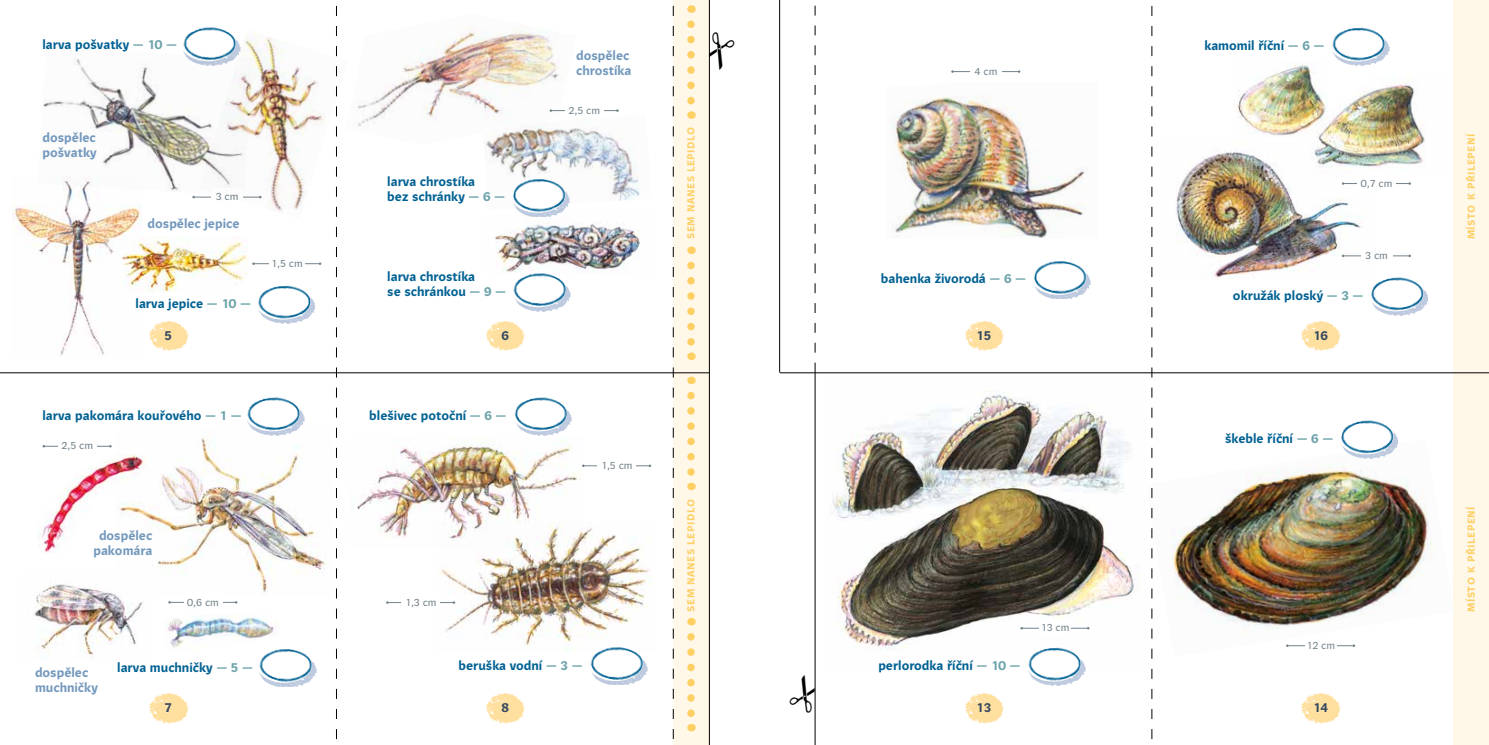
<style>
.page{position:relative;width:1489px;height:745px;background:#fff}
.page>*{position:absolute;margin:0;border:0;box-sizing:border-box;transform-origin:0 0}
.t1{font:700 12.5px/15px "Beletrio";color:#006193}
.t2{font:700 12.5px/15px "Beletrio";color:#7398bd}
.t3{font:700 12.5px "Beletrio";color:#35495e}
.t4{font:700 10px "Beletrio";letter-spacing:.06em;color:#fecf63}
.t5{font:10px "Beletrio";color:#73828a}
.t6{font:10px "Beletrio";color:#75838b}
.t7{font:10px "Beletrio";color:#76858d}
.s1{color:#6ba2a9}
</style>
<div class="page">
<div style="left:1452px;top:0;width:36px;height:744px;background:#fff7e8"></div>
<div style="left:673px;top:0;width:36px;height:744px;background:#fff7e8"></div>
<svg style="left:687px;top:24px;width:7px;height:95px"></svg>
<svg style="left:687px;top:265px;width:7px;height:95px"></svg>
<svg style="left:687px;top:636px;width:7px;height:95px"></svg>
<svg style="left:687px;top:395px;width:7px;height:95px"></svg>
<img style="left:1152px;top:438px;width:301px;height:218px">
<img style="left:183px;top:27px;width:40px;height:19px">
<img style="left:485px;top:128px;width:155px;height:75px">
<img style="left:357px;top:27px;width:219px;height:118px">
<img style="left:1301px;top:693px;width:40px;height:31px">
<img style="left:965px;top:693px;width:39px;height:31px">
<img style="left:1301px;top:321px;width:40px;height:30px">
<img style="left:965px;top:321px;width:39px;height:30px">
<img style="left:486px;top:693px;width:39px;height:31px">
<img style="left:149px;top:693px;width:40px;height:31px">
<img style="left:486px;top:321px;width:39px;height:30px">
<img style="left:149px;top:321px;width:40px;height:30px">
<img style="left:12px;top:196px;width:129px;height:160px">
<img style="left:43px;top:46px;width:156px;height:150px">
<hr style="left:0;top:372px;width:709px;height:1px;background:#000">
<svg style="left:336px;top:5px;width:1px;height:735px"></svg>
<svg style="left:673px;top:5px;width:1px;height:735px"></svg>
<hr style="left:709px;top:0;width:1px;height:744px;background:#000">
<hr style="left:779px;top:0;width:1px;height:372px;background:#000">
<svg style="left:814px;top:5px;width:1px;height:367px"></svg>
<svg style="left:1151px;top:6px;width:1px;height:734px"></svg>
<hr style="left:780px;top:372px;width:708px;height:1px;background:#000">
<img style="left:441px;top:527px;width:210px;height:124px">
<img style="left:351px;top:437px;width:231px;height:110px">
<hr style="left:387px;top:602px;width:67px;height:1px;background:#73828a">
<div style="left:401px;top:593px;width:39px;height:16px;background:#fff"></div>
<hr style="left:583px;top:465px;width:67px;height:1px;background:#73828a">
<div style="left:597px;top:456px;width:39px;height:17px;background:#fff"></div>
<img style="left:1176px;top:150px;width:187px;height:128px">
<img style="left:892px;top:97px;width:193px;height:141px">
<img style="left:1310px;top:76px;width:115px;height:98px">
<img style="left:1237px;top:64px;width:90px;height:73px">
<hr style="left:1342px;top:255px;width:67px;height:1px;background:#73828a">
<div style="left:1360px;top:247px;width:32px;height:16px;background:#fff"></div>
<hr style="left:952px;top:71px;width:67px;height:1px;background:#73828a">
<div style="left:970px;top:62px;width:31px;height:17px;background:#fff"></div>
<hr style="left:1342px;top:183px;width:67px;height:1px;background:#73828a">
<div style="left:1356px;top:174px;width:39px;height:17px;background:#fff"></div>
<img style="left:831px;top:391px;width:309px;height:260px">
<hr style="left:1021px;top:627px;width:67px;height:1px;background:#73828a">
<div style="left:1039px;top:618px;width:32px;height:17px;background:#fff"></div>
<hr style="left:1287px;top:645px;width:66px;height:1px;background:#73828a">
<div style="left:1304px;top:636px;width:32px;height:17px;background:#fff"></div>
<img style="left:147px;top:435px;width:179px;height:157px">
<hr style="left:44px;top:445px;width:66px;height:1px;background:#73828a">
<div style="left:58px;top:437px;width:39px;height:16px;background:#fff"></div>
<img style="left:34px;top:573px;width:118px;height:85px">
<hr style="left:194px;top:197px;width:66px;height:1px;background:#73828a">
<img style="left:495px;top:216px;width:145px;height:56px">
<img style="left:267px;top:298px;width:48px;height:25px">
<img style="left:258px;top:285px;width:53px;height:34px">
<img style="left:523px;top:286px;width:47px;height:25px">
<img style="left:513px;top:273px;width:53px;height:34px">
<img style="left:522px;top:180px;width:47px;height:36px">
<img style="left:510px;top:178px;width:55px;height:35px">
<img style="left:256px;top:410px;width:48px;height:25px">
<img style="left:247px;top:397px;width:53px;height:34px">
<img style="left:266px;top:661px;width:50px;height:25px">
<img style="left:259px;top:649px;width:53px;height:33px">
<img style="left:524px;top:410px;width:47px;height:25px">
<img style="left:514px;top:397px;width:53px;height:34px">
<img style="left:598px;top:648px;width:49px;height:36px">
<img style="left:588px;top:645px;width:55px;height:35px">
<img style="left:1043px;top:273px;width:47px;height:25px">
<img style="left:1034px;top:261px;width:52px;height:34px">
<img style="left:1037px;top:648px;width:48px;height:37px">
<img style="left:1025px;top:646px;width:55px;height:35px">
<img style="left:1339px;top:432px;width:58px;height:26px">
<img style="left:1338px;top:420px;width:55px;height:34px">
<img style="left:1380px;top:289px;width:47px;height:26px">
<img style="left:1371px;top:277px;width:52px;height:34px">
<img style="left:1343px;top:39px;width:45px;height:26px">
<img style="left:1332px;top:27px;width:52px;height:35px">
<hr style="left:814px;top:372px;width:1px;height:372px;background:#000">
<img style="left:38px;top:454px;width:109px;height:99px">
<img style="left:199px;top:30px;width:138px;height:189px">
<hr style="left:551px;top:110px;width:66px;height:1px;background:#73828a">
<div style="left:565px;top:101px;width:38px;height:17px;background:#fff"></div>
<img style="left:165px;top:615px;width:112px;height:35px">
<hr style="left:169px;top:601px;width:67px;height:1px;background:#73828a">
<div style="left:183px;top:593px;width:39px;height:16px;background:#fff"></div>
<img style="left:123px;top:236px;width:125px;height:56px">
<hr style="left:253px;top:263px;width:67px;height:1px;background:#73828a">
<div style="left:269px;top:254px;width:36px;height:17px;background:#fff"></div>
<svg style="left:709px;top:32px;width:1px;height:38px"></svg>
<p class="t1" style="left:43px;top:38px;width:136px">larva pošvatky <span class="s1">— 10 —</span></p>
<p class="t2" style="left:43px;top:130px;width:56px">dospělec pošvatky</p>
<p class="t5" style="left:216px;top:191px;width:24px">3 cm</p>
<p class="t2" style="left:147px;top:216px;width:93px">dospělec jepice</p>
<p class="t1" style="left:136px;top:296px;width:117px">larva jepice <span class="s1">— 10 —</span></p>
<p class="t5" style="left:271px;top:257px;width:33px">1,5 cm</p>
<p class="t1" style="left:387px;top:174px;width:119px">larva chrostíka<br>bez schránky <span class="s1">— 6 —</span></p>
<p class="t1" style="left:387px;top:269px;width:120px">larva chrostíka<br>se schránkou <span class="s1">— 9 —</span></p>
<p class="t3" style="left:165px;top:327px;width:9px">5</p>
<p class="t3" style="left:501px;top:327px;width:9px">6</p>
<p class="t1" style="left:43px;top:407px;width:201px">larva pakomára kouřového <span class="s1">— 1 —</span></p>
<p class="t5" style="left:61px;top:439px;width:33px">2,5 cm</p>
<p class="t2" style="left:93px;top:528px;width:60px;text-align:center">dospělec pakomára</p>
<p class="t5" style="left:187px;top:595px;width:33px">0,6 cm</p>
<p class="t1" style="left:369px;top:407px;width:139px">blešivec potoční <span class="s1">— 6 —</span></p>
<p class="t5" style="left:405px;top:596px;width:33px">1,3 cm</p>
<p class="t2" style="left:576px;top:48px;width:57px">dospělec chrostíka</p>
<p class="t5" style="left:568px;top:104px;width:33px">2,5 cm</p>
<p class="t5" style="left:601px;top:459px;width:33px">1,5 cm</p>
<p class="t2" style="left:35px;top:664px;width:64px">dospělec muchničky</p>
<p class="t1" style="left:117px;top:659px;width:137px">larva muchničky <span class="s1">— 5 —</span></p>
<p class="t1" style="left:458px;top:658px;width:126px">beruška vodní <span class="s1">— 3 —</span></p>
<p class="t3" style="left:165px;top:700px;width:9px">7</p>
<p class="t3" style="left:501px;top:700px;width:9px">8</p>
<p class="t4" style="left:684px;top:239px;width:114px;rotate:-90deg">SEM NANES LEPIDLO</p>
<p class="t4" style="left:684px;top:611px;width:114px;rotate:-90deg">SEM NANES LEPIDLO</p>
<p class="t5" style="left:974px;top:65px;width:24px">4 cm</p>
<p class="t1" style="left:881px;top:271px;width:147px">bahenka živorodá <span class="s1">— 6 —</span></p>
<p class="t1" style="left:1204px;top:38px;width:121px">kamomil říční <span class="s1">— 6 —</span></p>
<p class="t5" style="left:1360px;top:177px;width:33px">0,7 cm</p>
<p class="t5" style="left:1364px;top:249px;width:24px">3 cm</p>
<p class="t1" style="left:1232px;top:288px;width:132px">okružák ploský <span class="s1">— 3 —</span></p>
<p class="t3" style="left:976px;top:327px;width:16px">15</p>
<p class="t3" style="left:1312px;top:327px;width:16px">16</p>
<p class="t1" style="left:878px;top:657px;width:144px">perlorodka říční <span class="s1">— 10 —</span></p>
<p class="t6" style="left:1040px;top:621px;width:30px">13 cm</p>
<p class="t1" style="left:1224px;top:430px;width:110px">škeble říční <span class="s1">— 6 —</span></p>
<p class="t7" style="left:1306px;top:639px;width:30px">12 cm</p>
<p class="t3" style="left:976px;top:700px;width:16px">13</p>
<p class="t3" style="left:1312px;top:700px;width:16px">14</p>
<p class="t4" style="left:1464px;top:239px;width:107px;rotate:-90deg">MÍSTO K PŘILEPENÍ</p>
<p class="t4" style="left:1464px;top:612px;width:107px;rotate:-90deg">MÍSTO K PŘILEPENÍ</p>
</div>
